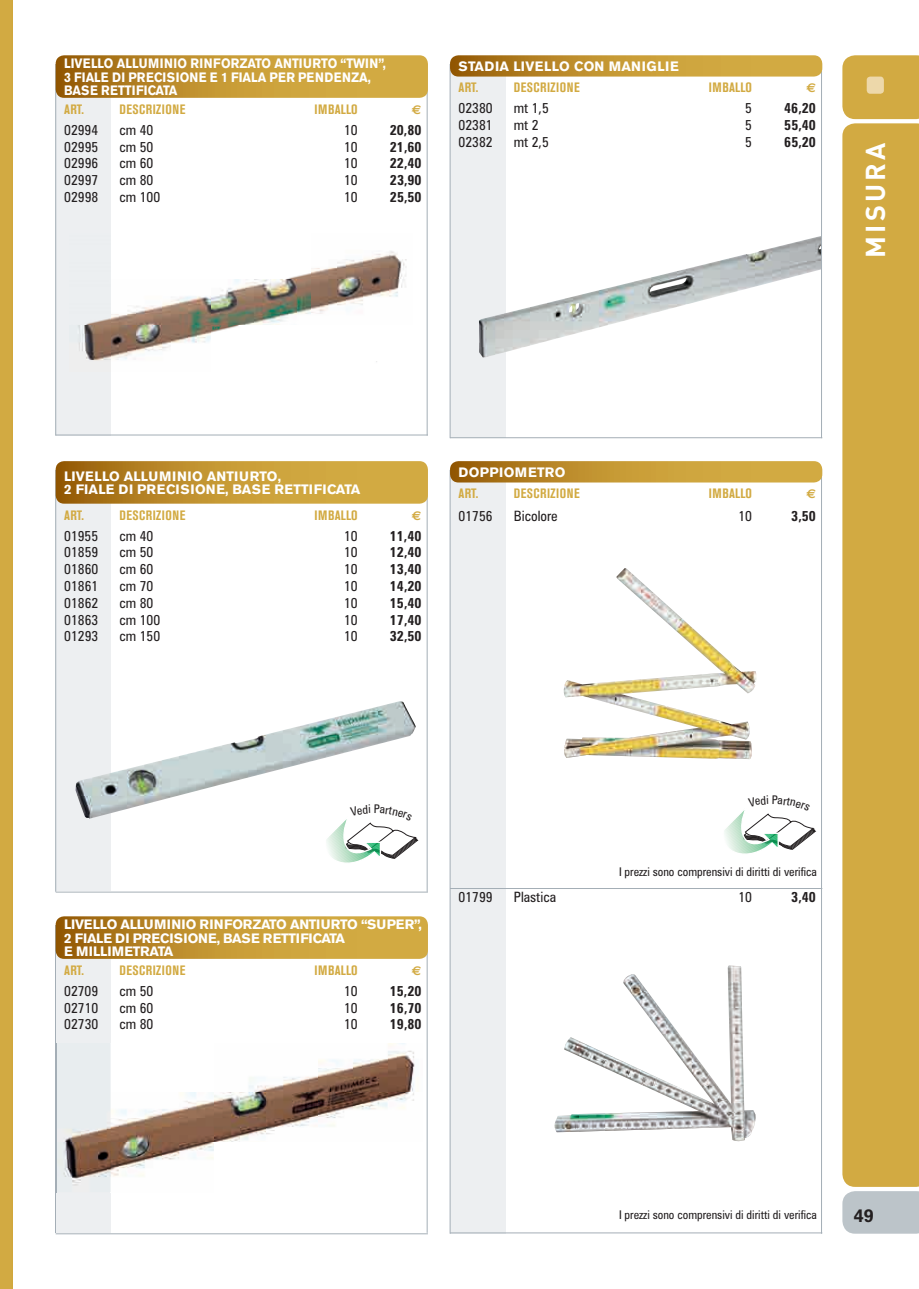
<style>
.page{position:relative;width:919px;height:1289px;background:#fff}
.page>*{position:absolute;margin:0;border:0;box-sizing:border-box;transform-origin:0 0}
.t1{font:700 27px "DIN";letter-spacing:.12em;color:#fff}
.t2{font:700 18px "Zurich BT";color:#231f20}
.t3{font:condensed 14.25px "Zurich BT";color:#231f20}
.t4{font:700 condensed 14.25px "Zurich BT";color:#231f20}
.t5{font:700 13.5px/13.5px "Akzidenz Grotesk BE";letter-spacing:.01em;color:#fff}
.t6{font:700 13.5px/13.5px "Akzidenz Grotesk BE";letter-spacing:.01em;color:#fff;scale:.9 1}
.t7{font:700 13.5px/13.5px "Akzidenz Grotesk BE";letter-spacing:-.02em;color:#fff}
.t8{font:700 condensed 13.5px "Akzidenz Grotesk BE";letter-spacing:.035em;color:#d2aa42}
.t9{font:700 condensed 13.5px "Akzidenz Grotesk BE";letter-spacing:.015em;color:#d2aa42}
.t10{font:700 12.75px "Euro Sans";color:#d2aa42}
.t11{font:condensed 12px "Zurich BT";color:#231f20}
</style>
<div class="page">
<div style="left:842px;top:1191px;width:76px;height:42px;background:#bcc4c9"></div>
<div style="left:842px;top:123px;width:76px;height:1063px;background:#d2aa42"></div>
<div style="left:842px;top:55px;width:76px;height:64px;background:#d2aa42"></div>
<div style="left:0;top:0;width:13px;height:1288px;background:#d2aa42"></div>
<div style="left:866px;top:77px;width:17px;height:17px;background:#edd8aa;border-radius:4px"></div>
<div style="left:55px;top:71px;width:56px;height:364px;background:#edeff1"></div>
<hr style="left:427px;top:64px;width:1px;height:371px;background:#a4aeb6">
<hr style="left:55px;top:64px;width:1px;height:371px;background:#a4aeb6">
<hr style="left:56px;top:434px;width:372px;height:1px;background:#a4aeb6">
<svg style="left:56px;top:55px;width:372px;height:43px;background:#c19433"></svg>
<img style="left:78px;top:251px;width:329px;height:111px">
<div style="left:450px;top:71px;width:55px;height:367px;background:#edeff1"></div>
<hr style="left:821px;top:64px;width:1px;height:374px;background:#a4aeb6">
<hr style="left:449px;top:64px;width:1px;height:374px;background:#a4aeb6">
<hr style="left:450px;top:437px;width:372px;height:1px;background:#a4aeb6">
<svg style="left:450px;top:55px;width:372px;height:22px;background:#c29637"></svg>
<img style="left:479px;top:236px;width:342px;height:122px">
<div style="left:450px;top:475px;width:55px;height:758px;background:#edeff1"></div>
<hr style="left:821px;top:470px;width:1px;height:763px;background:#a4aeb6">
<hr style="left:449px;top:470px;width:1px;height:763px;background:#a4aeb6">
<hr style="left:450px;top:888px;width:372px;height:1px;background:#a4aeb6">
<hr style="left:450px;top:1232px;width:372px;height:1px;background:#a4aeb6">
<svg style="left:450px;top:461px;width:372px;height:21px;background:#c19432"></svg>
<img style="left:563px;top:568px;width:194px;height:191px">
<img style="left:554px;top:965px;width:202px;height:176px">
<div style="left:55px;top:928px;width:56px;height:304px;background:#edeff1"></div>
<hr style="left:427px;top:925px;width:1px;height:307px;background:#a4aeb6">
<hr style="left:55px;top:925px;width:1px;height:307px;background:#a4aeb6">
<hr style="left:56px;top:1233px;width:372px;height:1px;background:#a4aeb6">
<svg style="left:56px;top:916px;width:372px;height:42px;background:#c19432"></svg>
<img style="left:56px;top:1043px;width:359px;height:149px">
<div style="left:55px;top:477px;width:56px;height:413px;background:#edeff1"></div>
<hr style="left:427px;top:470px;width:1px;height:421px;background:#a4aeb6">
<hr style="left:55px;top:470px;width:1px;height:421px;background:#a4aeb6">
<hr style="left:56px;top:891px;width:372px;height:1px;background:#a4aeb6">
<svg style="left:56px;top:461px;width:372px;height:42px;background:#c19331"></svg>
<img style="left:75px;top:701px;width:341px;height:117px">
<svg style="left:724px;top:810px;width:91px;height:44px"></svg>
<svg style="left:321px;top:804px;width:97px;height:59px"></svg>
<p class="t6" style="left:64px;top:58px;width:359px">LIVELLO ALLUMINIO RINFORZATO ANTIURTO “TWIN”,<br>3 FIALE DI PRECISIONE E 1 FIALA PER PENDENZA,<br>BASE RETTIFICATA</p>
<p class="t8" style="left:64px;top:104px;width:21px">ART.</p>
<p class="t8" style="left:119px;top:104px;width:67px">DESCRIZIONE</p>
<p class="t9" style="left:314px;top:104px;width:45px">IMBALLO</p>
<p class="t10" style="left:412px;top:102px;width:11px">€</p>
<p class="t3" style="left:64px;top:124px;width:36px">02994</p>
<p class="t3" style="left:119px;top:124px;width:35px">cm 40</p>
<p class="t3" style="left:344px;top:124px;width:15px">10</p>
<p class="t4" style="left:390px;top:124px;width:33px">20,80</p>
<p class="t3" style="left:64px;top:141px;width:36px">02995</p>
<p class="t3" style="left:119px;top:141px;width:35px">cm 50</p>
<p class="t3" style="left:344px;top:141px;width:15px">10</p>
<p class="t4" style="left:390px;top:141px;width:33px">21,60</p>
<p class="t3" style="left:64px;top:158px;width:36px">02996</p>
<p class="t3" style="left:119px;top:158px;width:35px">cm 60</p>
<p class="t3" style="left:344px;top:158px;width:15px">10</p>
<p class="t4" style="left:390px;top:158px;width:33px">22,40</p>
<p class="t3" style="left:64px;top:175px;width:36px">02997</p>
<p class="t3" style="left:119px;top:175px;width:35px">cm 80</p>
<p class="t3" style="left:344px;top:175px;width:15px">10</p>
<p class="t4" style="left:390px;top:175px;width:33px">23,90</p>
<p class="t3" style="left:64px;top:192px;width:36px">02998</p>
<p class="t3" style="left:119px;top:192px;width:42px">cm 100</p>
<p class="t3" style="left:344px;top:192px;width:15px">10</p>
<p class="t4" style="left:390px;top:192px;width:33px">25,50</p>
<p class="t5" style="left:458px;top:61px;width:222px">STADIA LIVELLO CON MANIGLIE</p>
<p class="t8" style="left:458px;top:82px;width:21px">ART.</p>
<p class="t8" style="left:514px;top:82px;width:67px">DESCRIZIONE</p>
<p class="t9" style="left:708px;top:82px;width:45px">IMBALLO</p>
<p class="t10" style="left:806px;top:80px;width:11px">€</p>
<p class="t3" style="left:458px;top:103px;width:36px">02380</p>
<p class="t3" style="left:514px;top:103px;width:36px">mt 1,5</p>
<p class="t3" style="left:745px;top:103px;width:8px">5</p>
<p class="t4" style="left:784px;top:103px;width:33px">46,20</p>
<p class="t3" style="left:458px;top:119px;width:36px">02381</p>
<p class="t3" style="left:514px;top:119px;width:26px">mt 2</p>
<p class="t3" style="left:745px;top:119px;width:8px">5</p>
<p class="t4" style="left:784px;top:119px;width:33px">55,40</p>
<p class="t3" style="left:458px;top:136px;width:36px">02382</p>
<p class="t3" style="left:514px;top:136px;width:36px">mt 2,5</p>
<p class="t3" style="left:745px;top:136px;width:8px">5</p>
<p class="t4" style="left:784px;top:136px;width:33px">65,20</p>
<h1 class="t1" style="left:865px;top:258px;width:117px;rotate:-90deg">MISURA</h1>
<p class="t5" style="left:64px;top:470px;width:298px">LIVELLO ALLUMINIO ANTIURTO,<br>2 FIALE DI PRECISIONE, BASE RETTIFICATA</p>
<p class="t8" style="left:64px;top:510px;width:21px">ART.</p>
<p class="t8" style="left:119px;top:510px;width:67px">DESCRIZIONE</p>
<p class="t9" style="left:314px;top:510px;width:45px">IMBALLO</p>
<p class="t10" style="left:412px;top:507px;width:11px">€</p>
<p class="t3" style="left:64px;top:530px;width:36px">01955</p>
<p class="t3" style="left:119px;top:530px;width:35px">cm 40</p>
<p class="t3" style="left:344px;top:530px;width:15px">10</p>
<p class="t4" style="left:390px;top:530px;width:33px">11,40</p>
<p class="t3" style="left:64px;top:547px;width:36px">01859</p>
<p class="t3" style="left:119px;top:547px;width:35px">cm 50</p>
<p class="t3" style="left:344px;top:547px;width:15px">10</p>
<p class="t4" style="left:390px;top:547px;width:33px">12,40</p>
<p class="t3" style="left:64px;top:564px;width:36px">01860</p>
<p class="t3" style="left:119px;top:564px;width:35px">cm 60</p>
<p class="t3" style="left:344px;top:564px;width:15px">10</p>
<p class="t4" style="left:390px;top:564px;width:33px">13,40</p>
<p class="t3" style="left:64px;top:580px;width:36px">01861</p>
<p class="t3" style="left:119px;top:580px;width:35px">cm 70</p>
<p class="t3" style="left:344px;top:580px;width:15px">10</p>
<p class="t4" style="left:390px;top:580px;width:33px">14,20</p>
<p class="t3" style="left:64px;top:597px;width:36px">01862</p>
<p class="t3" style="left:119px;top:597px;width:35px">cm 80</p>
<p class="t3" style="left:344px;top:597px;width:15px">10</p>
<p class="t4" style="left:390px;top:597px;width:33px">15,40</p>
<p class="t3" style="left:64px;top:614px;width:36px">01863</p>
<p class="t3" style="left:119px;top:614px;width:42px">cm 100</p>
<p class="t3" style="left:344px;top:614px;width:15px">10</p>
<p class="t4" style="left:390px;top:614px;width:33px">17,40</p>
<p class="t3" style="left:64px;top:631px;width:36px">01293</p>
<p class="t3" style="left:119px;top:631px;width:42px">cm 150</p>
<p class="t3" style="left:344px;top:631px;width:15px">10</p>
<p class="t4" style="left:390px;top:631px;width:33px">32,50</p>
<p class="t5" style="left:458px;top:466px;width:109px">DOPPIOMETRO</p>
<p class="t8" style="left:458px;top:488px;width:21px">ART.</p>
<p class="t8" style="left:514px;top:488px;width:67px">DESCRIZIONE</p>
<p class="t9" style="left:708px;top:488px;width:45px">IMBALLO</p>
<p class="t10" style="left:806px;top:486px;width:11px">€</p>
<p class="t3" style="left:458px;top:510px;width:36px">01756</p>
<p class="t3" style="left:514px;top:510px;width:45px">Bicolore</p>
<p class="t3" style="left:738px;top:510px;width:15px">10</p>
<p class="t4" style="left:791px;top:510px;width:26px">3,50</p>
<p class="t7" style="left:64px;top:918px;width:359px">LIVELLO ALLUMINIO RINFORZATO ANTIURTO “SUPER”,<br>2 FIALE DI PRECISIONE, BASE RETTIFICATA<br>E MILLIMETRATA</p>
<p class="t8" style="left:64px;top:965px;width:21px">ART.</p>
<p class="t8" style="left:119px;top:965px;width:67px">DESCRIZIONE</p>
<p class="t9" style="left:314px;top:965px;width:45px">IMBALLO</p>
<p class="t10" style="left:412px;top:962px;width:11px">€</p>
<p class="t3" style="left:64px;top:985px;width:36px">02709</p>
<p class="t3" style="left:119px;top:985px;width:35px">cm 50</p>
<p class="t3" style="left:344px;top:985px;width:15px">10</p>
<p class="t4" style="left:390px;top:985px;width:33px">15,20</p>
<p class="t3" style="left:64px;top:1002px;width:36px">02710</p>
<p class="t3" style="left:119px;top:1002px;width:35px">cm 60</p>
<p class="t3" style="left:344px;top:1002px;width:15px">10</p>
<p class="t4" style="left:390px;top:1002px;width:33px">16,70</p>
<p class="t3" style="left:64px;top:1019px;width:36px">02730</p>
<p class="t3" style="left:119px;top:1019px;width:35px">cm 80</p>
<p class="t3" style="left:344px;top:1019px;width:15px">10</p>
<p class="t4" style="left:390px;top:1019px;width:33px">19,80</p>
<p class="t11" style="left:619px;top:867px;width:199px">I prezzi sono comprensivi di diritti di verifica</p>
<p class="t3" style="left:458px;top:892px;width:36px">01799</p>
<p class="t3" style="left:514px;top:892px;width:44px">Plastica</p>
<p class="t3" style="left:738px;top:892px;width:15px">10</p>
<p class="t4" style="left:791px;top:892px;width:26px">3,40</p>
<p class="t11" style="left:619px;top:1210px;width:199px">I prezzi sono comprensivi di diritti di verifica</p>
<p class="t2" style="left:853px;top:1208px;width:21px">49</p>
</div>
